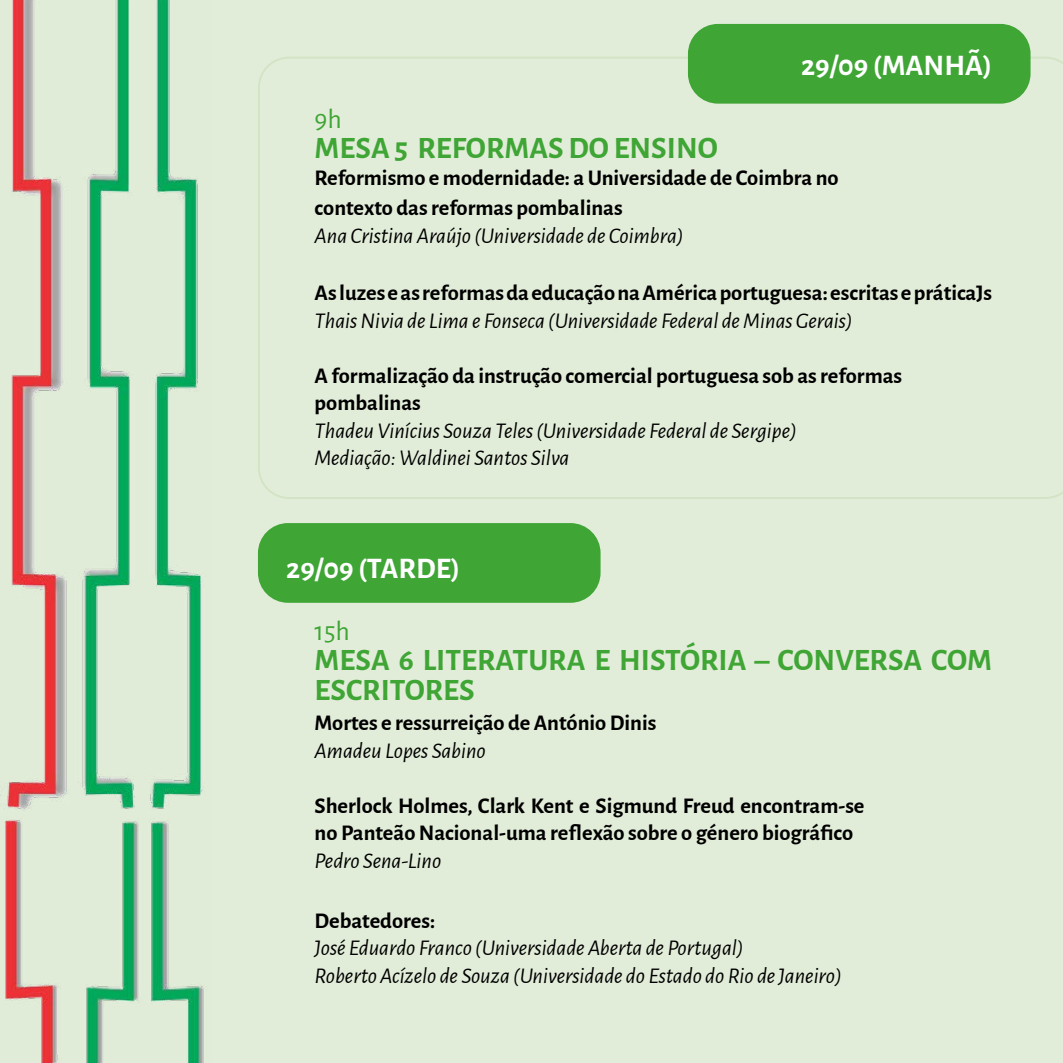
<style>
.page{position:relative;width:1063px;height:1063px;background:#fff}
.page>*{position:absolute;margin:0;border:0;box-sizing:border-box;transform-origin:0 0}
.t1{font:700 31.25px/30px "Alegreya Sans";color:#3fa535}
.t2{font:700 30px "Alegreya Sans";color:#fff}
.t3{font:27.5px "Alegreya Sans";color:#3fa535}
.t4{font:700 22.5px/27.5px "Alegreya Sans";color:#000}
.t5{font:italic 22.5px/27.5px "Alegreya Sans";color:#000}
</style>
<div class="page">
<div style="left:211px;top:0;width:852px;height:1063px;background:#e2edd9"></div>
<div style="left:258px;top:523px;width:343px;height:80px;background:#3fa535;border-radius:30px"></div>
<div style="left:258px;top:57px;width:805px;height:442px;background:#e2edd9"></div>
<img style="left:0;top:0;width:211px;height:1063px">
<div style="left:688px;top:24px;width:343px;height:80px;background:#3fa535;border-radius:30px"></div>
<h2 class="t2" style="left:801px;top:43px;width:193px">29/09 (MANHÃ)</h2>
<p class="t3" style="left:315px;top:100px;width:29px">9h</p>
<h1 class="t1" style="left:315px;top:131px;width:405px">MESA 5 REFORMAS DO ENSINO</h1>
<p class="t4" style="left:315px;top:162px;width:525px;line-height:30px">Reformismo e modernidade: a Universidade de Coimbra no contexto das reformas pombalinas</p>
<p class="t5" style="left:315px;top:221px;width:370px">Ana Cristina Araújo (Universidade de Coimbra)</p>
<p class="t4" style="left:315px;top:278px;width:679px">As luzes e as reformas da educação na América portuguesa: escritas e práticaJs</p>
<p class="t5" style="left:315px;top:306px;width:539px">Thais Nivia de Lima e Fonseca (Universidade Federal de Minas Gerais)</p>
<p class="t4" style="left:315px;top:360px;width:589px">A formalização da instrução comercial portuguesa sob as reformas pombalinas</p>
<p class="t5" style="left:315px;top:416px;width:483px">Thadeu Vinícius Souza Teles (Universidade Federal de Sergipe)<br>Mediação: Waldinei Santos Silva</p>
<h2 class="t2" style="left:286px;top:546px;width:175px">29/09 (TARDE)</h2>
<p class="t3" style="left:315px;top:612px;width:37px">15h</p>
<h1 class="t1" style="left:315px;top:643px;width:679px">MESA 6 LITERATURA E HISTÓRIA – CONVERSA COM<br>ESCRITORES</h1>
<p class="t4" style="left:315px;top:708px;width:343px">Mortes e ressurreição de António Dinis</p>
<p class="t5" style="left:315px;top:736px;width:173px">Amadeu Lopes Sabino</p>
<p class="t4" style="left:315px;top:790px;width:551px">Sherlock Holmes, Clark Kent e Sigmund Freud encontram-se no Panteão Nacional-uma reflexão sobre o género biográfico</p>
<p class="t5" style="left:315px;top:846px;width:128px">Pedro Sena-Lino</p>
<p class="t4" style="left:315px;top:905px;width:122px">Debatedores:</p>
<p class="t5" style="left:315px;top:933px;width:528px">José Eduardo Franco (Universidade Aberta de Portugal)<br>Roberto Acízelo de Souza (Universidade do Estado do Rio de Janeiro)</p>
</div>
